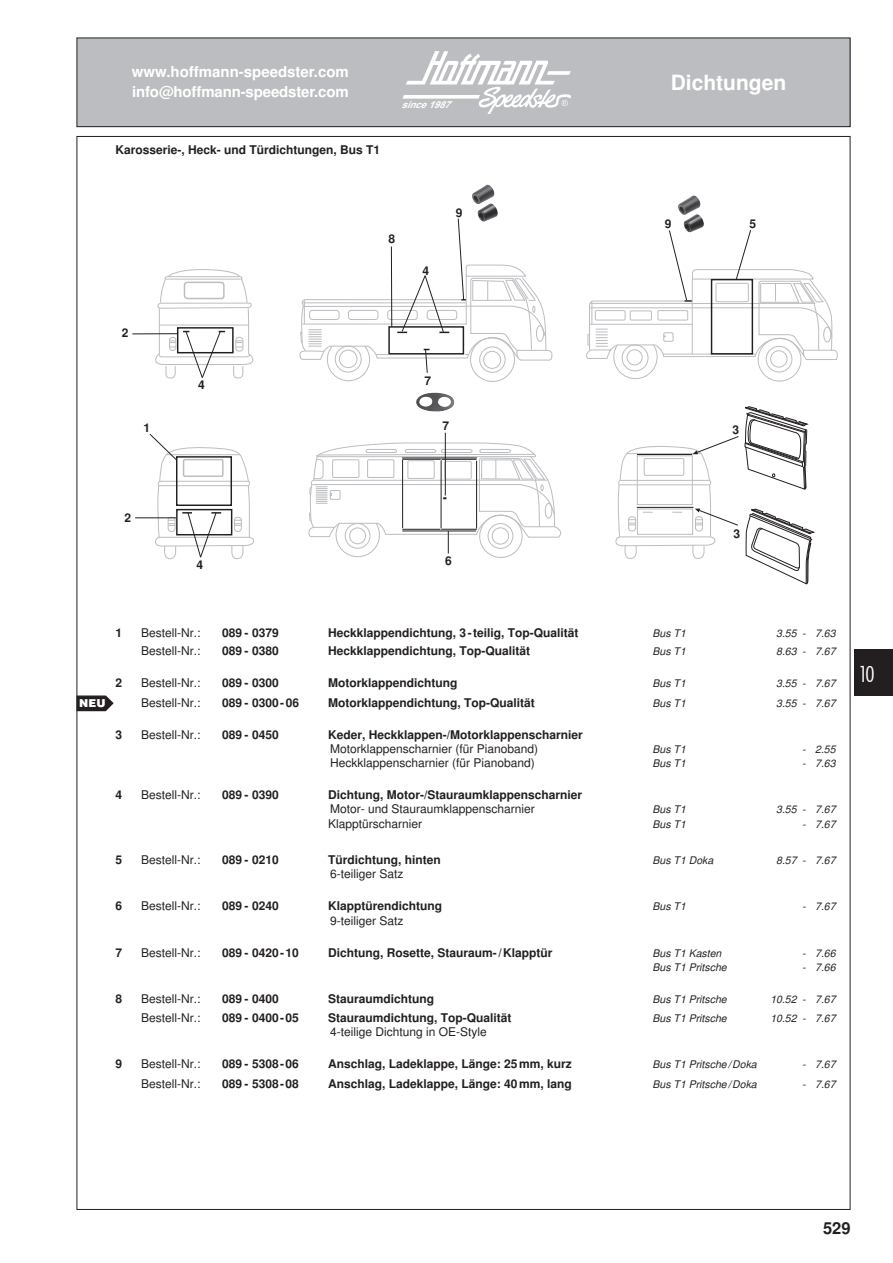
<style>
.page{position:relative;width:893px;height:1263px;background:#fff}
.page>*{position:absolute;margin:0;border:0;box-sizing:border-box;transform-origin:0 0}
.t1{font:700 21px "Helvetica";color:#fff}
.t2{font:21px "Architecture Plain";color:#fff}
.t3{font:700 16.5px "Helvetica";color:#231f20}
.t4{font:700 15px/20.1px "Helvetica";letter-spacing:-.01em;color:#fff}
.t5{font:900 12.15px "Helvetica";color:#fff}
.t6{font:700 12px "Helvetica";color:#231f20}
.t7{font:12px "Helvetica";color:#231f20}
.t8{font:italic 10.5px "Helvetica";color:#231f20}
.t9{font:italic 700 9.6px "Arial";color:#fff}
</style>
<div class="page">
<div style="left:855px;top:649px;width:38px;height:47px;background:#231f20"></div>
<div style="left:77px;top:38px;width:773px;height:89px;background:#bcbdc0"></div>
<div style="left:77px;top:38px;width:773px;height:89px;border:1px solid #231f20"></div>
<svg style="left:402px;top:51px;width:169px;height:62px"></svg>
<div style="left:758px;top:338px;width:43px;height:44px;border:1px solid #bcbdc0;border-radius:50%"></div>
<svg style="left:615px;top:406px;width:199px;height:178px"></svg>
<img style="left:684px;top:214px;width:20px;height:16px">
<svg style="left:686px;top:195px;width:7px;height:5px"></svg>
<img style="left:478px;top:203px;width:12px;height:15px">
<svg style="left:480px;top:185px;width:7px;height:4px"></svg>
<hr style="left:132px;top:333px;width:45px;height:1px;background:#231f20">
<svg style="left:155px;top:269px;width:99px;height:110px"></svg>
<svg style="left:299px;top:218px;width:254px;height:164px"></svg>
<svg style="left:308px;top:404px;width:253px;height:154px"></svg>
<img style="left:416px;top:393px;width:30px;height:19px">
<hr style="left:445px;top:433px;width:1px;height:62px;background:#231f20">
<hr style="left:135px;top:518px;width:41px;height:1px;background:#231f20">
<svg style="left:149px;top:434px;width:105px;height:126px"></svg>
<svg style="left:586px;top:230px;width:252px;height:150px"></svg>
<svg style="left:77px;top:695px;width:37px;height:17px"></svg>
<p class="t4" style="left:132px;top:62px;width:218px">www.hoffmann-speedster.com info@hoffmann-speedster.com</p>
<h1 class="t1" style="left:671px;top:70px;width:117px">Dichtungen</h1>
<p class="t9" style="left:401px;top:97px;width:56px">since1987</p>
<p class="t6" style="left:116px;top:143px;width:266px">Karosserie-, Heck- und Türdichtungen, Bus T1</p>
<p class="t6" style="left:122px;top:326px;width:8px">2</p>
<p class="t6" style="left:144px;top:421px;width:8px">1</p>
<p class="t6" style="left:198px;top:378px;width:8px">4</p>
<p class="t6" style="left:389px;top:232px;width:8px">8</p>
<p class="t6" style="left:423px;top:263px;width:8px">4</p>
<p class="t6" style="left:456px;top:205px;width:8px">9</p>
<p class="t6" style="left:424px;top:374px;width:8px">7</p>
<p class="t6" style="left:443px;top:419px;width:8px">7</p>
<p class="t6" style="left:665px;top:217px;width:8px">9</p>
<p class="t6" style="left:750px;top:216px;width:8px">5</p>
<p class="t6" style="left:732px;top:423px;width:8px">3</p>
<p class="t6" style="left:124px;top:510px;width:8px">2</p>
<p class="t6" style="left:197px;top:557px;width:8px">4</p>
<p class="t6" style="left:445px;top:554px;width:8px">6</p>
<p class="t6" style="left:734px;top:527px;width:8px">3</p>
<p class="t5" style="left:79px;top:696px;width:28px">NEU</p>
<p class="t6" style="left:116px;top:625px;width:8px">1</p>
<p class="t7" style="left:141px;top:625px;width:61px">Bestell-Nr.:</p>
<p class="t6" style="left:222px;top:625px;width:58px">089 - 0379</p>
<p class="t6" style="left:328px;top:625px;width:252px">Heckklappendichtung, 3-teilig, Top-Qualität</p>
<p class="t8" style="left:653px;top:627px;width:35px">Bus T1</p>
<p class="t8" style="left:776px;top:627px;width:61px">3.55 - 7.63</p>
<p class="t7" style="left:141px;top:644px;width:61px">Bestell-Nr.:</p>
<p class="t6" style="left:222px;top:644px;width:58px">089 - 0380</p>
<p class="t6" style="left:328px;top:644px;width:204px">Heckklappendichtung, Top-Qualität</p>
<p class="t8" style="left:653px;top:645px;width:35px">Bus T1</p>
<p class="t8" style="left:776px;top:645px;width:61px">8.63 - 7.67</p>
<p class="t6" style="left:116px;top:676px;width:8px">2</p>
<p class="t7" style="left:141px;top:676px;width:61px">Bestell-Nr.:</p>
<p class="t6" style="left:222px;top:676px;width:58px">089 - 0300</p>
<p class="t6" style="left:328px;top:676px;width:131px">Motorklappendichtung</p>
<p class="t8" style="left:653px;top:677px;width:35px">Bus T1</p>
<p class="t8" style="left:776px;top:677px;width:61px">3.55 - 7.67</p>
<p class="t7" style="left:141px;top:695px;width:61px">Bestell-Nr.:</p>
<p class="t6" style="left:222px;top:695px;width:79px">089 - 0300-06</p>
<p class="t6" style="left:328px;top:695px;width:208px">Motorklappendichtung, Top-Qualität</p>
<p class="t8" style="left:653px;top:697px;width:35px">Bus T1</p>
<p class="t8" style="left:776px;top:697px;width:61px">3.55 - 7.67</p>
<p class="t6" style="left:116px;top:727px;width:8px">3</p>
<p class="t7" style="left:141px;top:727px;width:61px">Bestell-Nr.:</p>
<p class="t6" style="left:222px;top:727px;width:58px">089 - 0450</p>
<p class="t6" style="left:328px;top:727px;width:256px">Keder, Heckklappen-/Motorklappenscharnier</p>
<p class="t7" style="left:330px;top:742px;width:210px">Motorklappenscharnier (für Pianoband)</p>
<p class="t8" style="left:653px;top:743px;width:35px">Bus T1</p>
<p class="t8" style="left:802px;top:743px;width:35px">- 2.55</p>
<p class="t7" style="left:330px;top:756px;width:206px">Heckklappenscharnier (für Pianoband)</p>
<p class="t8" style="left:653px;top:757px;width:35px">Bus T1</p>
<p class="t8" style="left:802px;top:757px;width:35px">- 7.63</p>
<p class="t6" style="left:116px;top:787px;width:8px">4</p>
<p class="t7" style="left:141px;top:787px;width:61px">Bestell-Nr.:</p>
<p class="t6" style="left:222px;top:787px;width:58px">089 - 0390</p>
<p class="t6" style="left:328px;top:787px;width:256px">Dichtung, Motor-/Stauraumklappenscharnier</p>
<p class="t7" style="left:330px;top:802px;width:206px">Motor- und Stauraumklappenscharnier</p>
<p class="t8" style="left:653px;top:803px;width:35px">Bus T1</p>
<p class="t8" style="left:776px;top:803px;width:61px">3.55 - 7.67</p>
<p class="t7" style="left:328px;top:816px;width:96px">Klapptürscharnier</p>
<p class="t8" style="left:653px;top:818px;width:35px">Bus T1</p>
<p class="t8" style="left:802px;top:818px;width:35px">- 7.67</p>
<p class="t6" style="left:116px;top:853px;width:8px">5</p>
<p class="t7" style="left:141px;top:853px;width:61px">Bestell-Nr.:</p>
<p class="t6" style="left:222px;top:853px;width:58px">089 - 0210</p>
<p class="t6" style="left:328px;top:853px;width:114px">Türdichtung, hinten</p>
<p class="t8" style="left:653px;top:854px;width:62px">Bus T1 Doka</p>
<p class="t8" style="left:776px;top:854px;width:61px">8.57 - 7.67</p>
<p class="t7" style="left:330px;top:867px;width:75px">6-teiliger Satz</p>
<p class="t6" style="left:116px;top:899px;width:8px">6</p>
<p class="t7" style="left:141px;top:899px;width:61px">Bestell-Nr.:</p>
<p class="t6" style="left:222px;top:899px;width:58px">089 - 0240</p>
<p class="t6" style="left:328px;top:899px;width:116px">Klapptürendichtung</p>
<p class="t8" style="left:653px;top:900px;width:35px">Bus T1</p>
<p class="t8" style="left:802px;top:900px;width:35px">- 7.67</p>
<p class="t7" style="left:330px;top:913px;width:75px">9-teiliger Satz</p>
<p class="t6" style="left:116px;top:945px;width:8px">7</p>
<p class="t7" style="left:141px;top:945px;width:61px">Bestell-Nr.:</p>
<p class="t6" style="left:222px;top:945px;width:78px">089 - 0420-10</p>
<p class="t6" style="left:328px;top:945px;width:226px">Dichtung, Rosette, Stauraum-/Klapptür</p>
<p class="t8" style="left:653px;top:947px;width:70px">Bus T1 Kasten</p>
<p class="t8" style="left:802px;top:947px;width:35px">- 7.66</p>
<p class="t8" style="left:653px;top:961px;width:76px">Bus T1 Pritsche</p>
<p class="t8" style="left:802px;top:961px;width:35px">- 7.66</p>
<p class="t6" style="left:116px;top:992px;width:8px">8</p>
<p class="t7" style="left:141px;top:992px;width:61px">Bestell-Nr.:</p>
<p class="t6" style="left:222px;top:992px;width:58px">089 - 0400</p>
<p class="t6" style="left:328px;top:992px;width:108px">Stauraumdichtung</p>
<p class="t8" style="left:653px;top:993px;width:76px">Bus T1 Pritsche</p>
<p class="t8" style="left:770px;top:993px;width:67px">10.52 - 7.67</p>
<p class="t7" style="left:141px;top:1010px;width:61px">Bestell-Nr.:</p>
<p class="t6" style="left:222px;top:1010px;width:78px">089 - 0400-05</p>
<p class="t6" style="left:328px;top:1010px;width:185px">Stauraumdichtung, Top-Qualität</p>
<p class="t8" style="left:653px;top:1012px;width:76px">Bus T1 Pritsche</p>
<p class="t8" style="left:770px;top:1012px;width:67px">10.52 - 7.67</p>
<p class="t7" style="left:330px;top:1025px;width:158px">4-teilige Dichtung in OE-Style</p>
<p class="t6" style="left:116px;top:1057px;width:8px">9</p>
<p class="t7" style="left:141px;top:1057px;width:61px">Bestell-Nr.:</p>
<p class="t6" style="left:222px;top:1057px;width:78px">089 - 5308-06</p>
<p class="t6" style="left:328px;top:1057px;width:245px">Anschlag, Ladeklappe, Länge: 25mm, kurz</p>
<p class="t8" style="left:653px;top:1058px;width:106px">Bus T1 Pritsche/Doka</p>
<p class="t8" style="left:802px;top:1058px;width:35px">- 7.67</p>
<p class="t7" style="left:141px;top:1076px;width:61px">Bestell-Nr.:</p>
<p class="t6" style="left:222px;top:1076px;width:78px">089 - 5308-08</p>
<p class="t6" style="left:328px;top:1076px;width:245px">Anschlag, Ladeklappe, Länge: 40mm, lang</p>
<p class="t8" style="left:653px;top:1077px;width:106px">Bus T1 Pritsche/Doka</p>
<p class="t8" style="left:802px;top:1077px;width:35px">- 7.67</p>
<h1 class="t2" style="left:860px;top:661px;width:16px">10</h1>
<h2 class="t3" style="left:823px;top:1218px;width:29px">529</h2>
</div>
